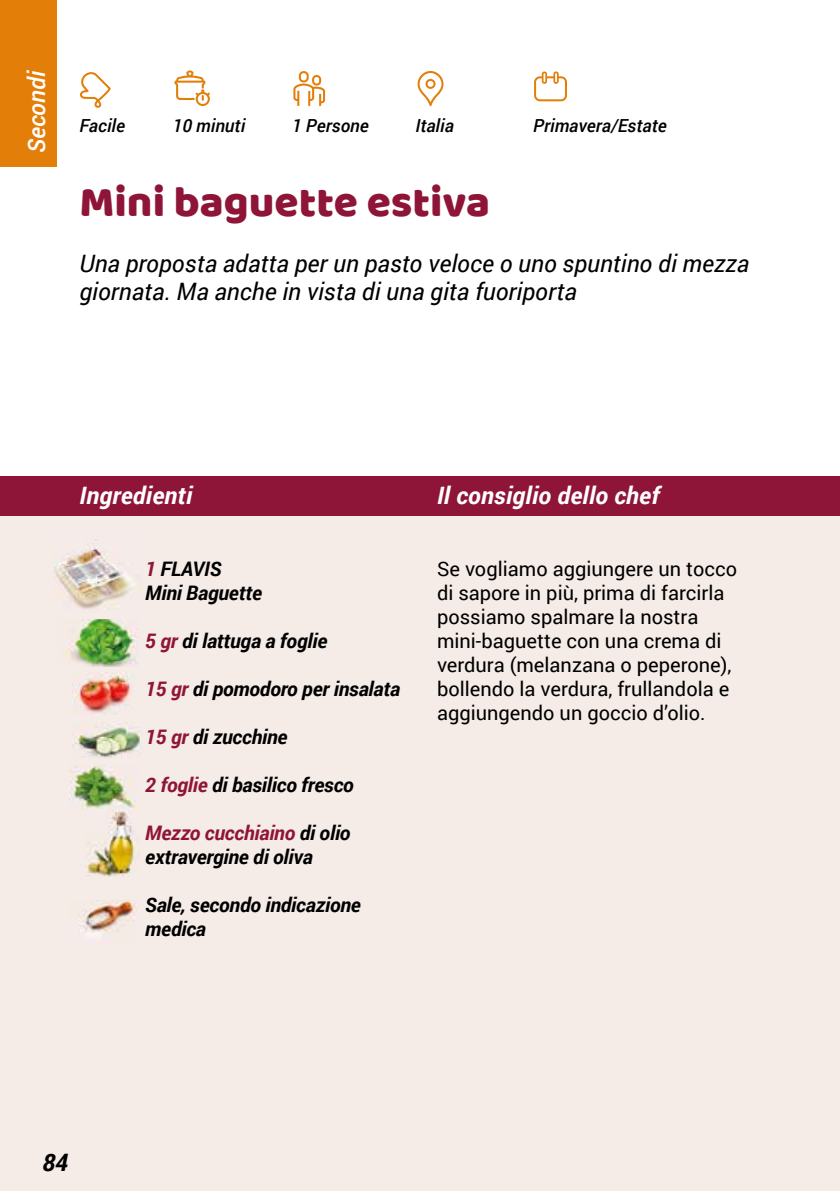
<style>
.page{position:relative;width:840px;height:1191px;background:#fff}
.page>*{position:absolute;margin:0;border:0;box-sizing:border-box;transform-origin:0 0}
.t1{font:44px "Baloo Thambi";color:#8f1538}
.t2{font:italic 24px/28px "Roboto";color:#000}
.t3{font:italic 700 24px "Roboto";letter-spacing:.01em;color:#fff}
.t4{font:italic 500 24px "Roboto";color:#fff}
.t5{font:italic 700 24px "Roboto";color:#000}
.t6{font:20px/24px "Roboto";color:#000}
.t7{font:italic 700 20px/24px "Roboto";letter-spacing:-.01em;color:#000}
.t8{font:italic 500 18px "Roboto";color:#000}
.s1{color:#8f1538}
</style>
<div class="page">
<div style="left:0;top:0;width:57px;height:167px;background:#e37f09"></div>
<svg style="left:80px;top:72px;width:31px;height:36px"></svg>
<svg style="left:417px;top:71px;width:26px;height:35px"></svg>
<svg style="left:174px;top:70px;width:36px;height:36px"></svg>
<svg style="left:534px;top:71px;width:32px;height:30px"></svg>
<svg style="left:293px;top:71px;width:32px;height:35px"></svg>
<div style="left:0;top:516px;width:839px;height:675px;background:#f5ebe7"></div>
<div style="left:0;top:476px;width:839px;height:40px;background:#8f1538"></div>
<img style="left:79px;top:900px;width:58px;height:44px">
<img style="left:86px;top:809px;width:51px;height:68px">
<img style="left:75px;top:722px;width:66px;height:36px">
<img style="left:53px;top:540px;width:85px;height:69px">
<img style="left:72px;top:673px;width:61px;height:41px">
<img style="left:65px;top:619px;width:73px;height:48px">
<img style="left:70px;top:766px;width:68px;height:43px">
<p class="t4" style="left:20px;top:153px;width:85px;rotate:-90deg">Secondi</p>
<p class="t8" style="left:79px;top:113px;width:47px">Facile</p>
<p class="t8" style="left:173px;top:113px;width:74px">10 minuti</p>
<p class="t8" style="left:292px;top:113px;width:78px">1 Persone</p>
<p class="t8" style="left:415px;top:113px;width:40px">Italia</p>
<p class="t8" style="left:533px;top:113px;width:135px">Primavera/Estate</p>
<h1 class="t1" style="left:79px;top:170px;width:412px">Mini baguette estiva</h1>
<p class="t2" style="left:79px;top:249px;width:671px">Una proposta adatta per un pasto veloce o uno spuntino di mezza giornata. Ma anche in vista di una gita fuoriporta</p>
<p class="t3" style="left:79px;top:479px;width:114px">Ingredienti</p>
<p class="t3" style="left:437px;top:479px;width:224px">Il consiglio dello chef</p>
<p class="t7" style="left:145px;top:556px;width:118px"><span class="s1">1</span> FLAVIS<br>Mini Baguette</p>
<p class="t7" style="left:145px;top:628px;width:183px"><span class="s1">5 gr</span> di lattuga a foglie</p>
<p class="t7" style="left:145px;top:676px;width:256px"><span class="s1">15 gr</span> di pomodoro per insalata</p>
<p class="t7" style="left:145px;top:724px;width:144px"><span class="s1">15 gr</span> di zucchine</p>
<p class="t7" style="left:145px;top:772px;width:210px"><span class="s1">2 foglie</span> di basilico fresco</p>
<p class="t7" style="left:145px;top:820px;width:207px"><span class="s1">Mezzo cucchiaino</span> di olio extravergine di oliva</p>
<p class="t7" style="left:145px;top:892px;width:217px">Sale, secondo indicazione medica</p>
<p class="t6" style="left:437px;top:556px;width:301px">Se vogliamo aggiungere un tocco di sapore in più, prima di farcirla possiamo spalmare la nostra mini-baguette con una crema di verdura (melanzana o peperone), bollendo la verdura, frullandola e aggiungendo un goccio d’olio.</p>
<p class="t5" style="left:42px;top:1145px;width:27px">84</p>
</div>
